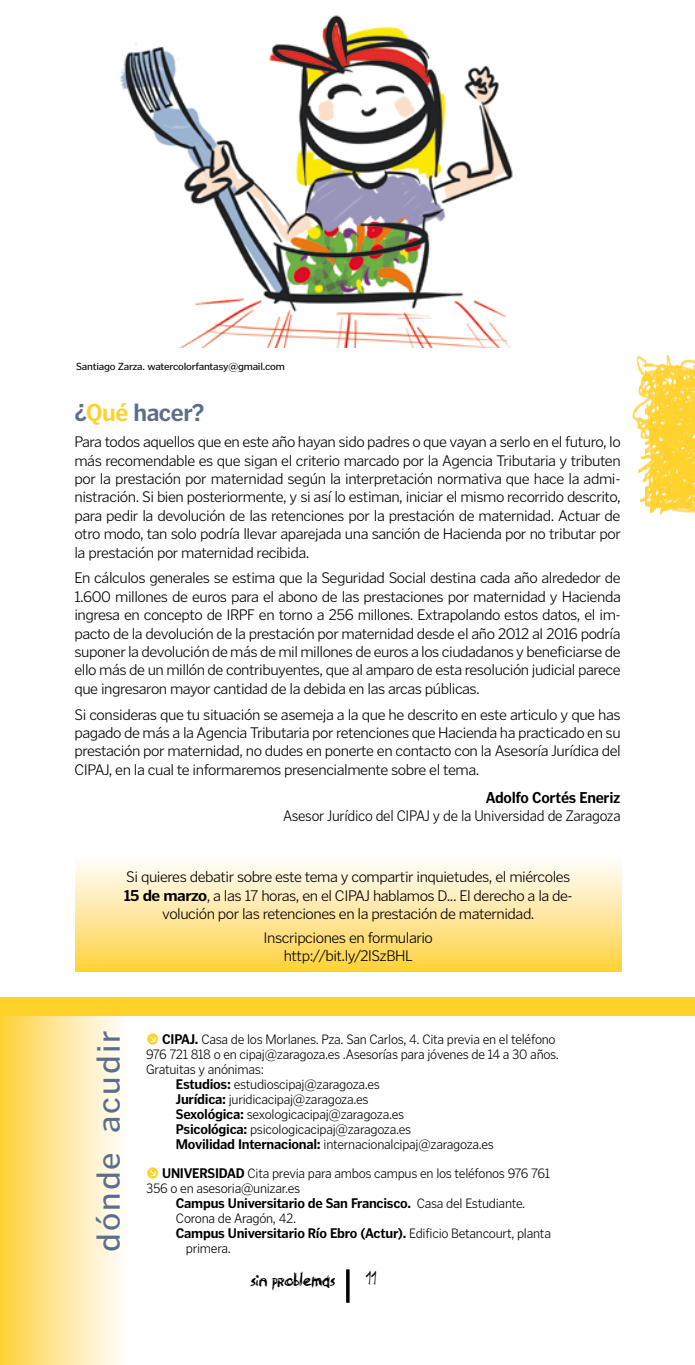
<style>
.page{position:relative;width:695px;height:1365px;background:#fff}
.page>*{position:absolute;margin:0;border:0;box-sizing:border-box;transform-origin:0 0}
.t1{font:33.25px "Poynter Gothic Text";letter-spacing:.065em;color:#5b6e8b}
.t2{font:700 24.5px "Poynter Gothic Text";letter-spacing:-.02em;color:#5b6e8b;scale:.95 1}
.t3{font:21px "Philip'Signature";color:#000}
.t4{font:300 15.75px/18.4px "Poynter Gothic Text";letter-spacing:-.03em;color:#000;text-align:justify}
.t5{font:300 15.75px/18.4px "Poynter Gothic Text";letter-spacing:-.03em;color:#000;text-align:right;scale:.93 1}
.t6{font:300 14px "Poynter Gothic Text";letter-spacing:-.02em;color:#000;scale:.95 1}
.t7{font:700 14px "Poynter Gothic Text";letter-spacing:-.02em;color:#000;scale:.95 1}
.t8{font:10.5px "Poynter Gothic Text Tab";letter-spacing:-.02em;color:#000}
.s1{color:#ffd129}
.s2{font-weight:700}
.s3{font-family:"Butto Bon Cir Neg";font-weight:400;color:#ffd129}
.s4{font-weight:300}
</style>
<div class="page">
<hr style="left:346px;top:1269px;width:3px;height:33px;background:#000">
<img style="left:632px;top:355px;width:62px;height:160px">
<img style="left:120px;top:15px;width:393px;height:332px">
<div style="left:0;top:996px;width:129px;height:368px;background:linear-gradient(to right,#ffd13b,#fff)"></div>
<div style="left:0;top:996px;width:694px;height:19px;background:#ffd129"></div>
<div style="left:75px;top:853px;width:546px;height:118px;background:linear-gradient(to bottom,#fff,#ffd241)"></div>
<p class="t8" style="left:76px;top:360px;width:210px">Santiago Zarza. watercolorfantasy@gmail.com</p>
<p class="t2" style="left:74px;top:399px;width:138px">¿<span class="s1">Qué</span> hacer?</p>
<p class="t4" style="left:74px;top:432px;width:547px">Para todos aquellos que en este año hayan sido padres o que vayan a serlo en el futuro, lo más recomendable es que sigan el criterio marcado por la Agencia Tributaria y tributen por la prestación por maternidad según la interpretación normativa que hace la admi&shy;nistración. Si bien posteriormente, y si así lo estiman, iniciar el mismo recorrido descrito, para pedir la devolución de las retenciones por la prestación de maternidad. Actuar de otro modo, tan solo podría llevar aparejada una sanción de Hacienda por no tributar por la prestación por maternidad recibida.</p>
<p class="t4" style="left:74px;top:569px;width:548px">En cálculos generales se estima que la Seguridad Social destina cada año alrededor de 1.600 millones de euros para el abono de las prestaciones por maternidad y Hacienda ingresa en concepto de IRPF en torno a 256 millones. Extrapolando estos datos, el im&shy;pacto de la devolución de la prestación por maternidad desde el año 2012 al 2016 podría suponer la devolución de más de mil millones de euros a los ciudadanos y beneficiarse de ello más de un millón de contribuyentes, que al amparo de esta resolución judicial parece que ingresaron mayor cantidad de la debida en las arcas públicas.</p>
<p class="t4" style="left:74px;top:705px;width:547px">Si consideras que tu situación se asemeja a la que he descrito en este articulo y que has pagado de más a la Agencia Tributaria por retenciones que Hacienda ha practicado en su prestación por maternidad, no dudes en ponerte en contacto con la Asesoría Jurídica del CIPAJ, en la cual te informaremos presencialmente sobre el tema.</p>
<p class="t5" style="left:283px;top:788px;width:364px"><span class="s2">Adolfo Cortés Eneriz<br></span>Asesor Jurídico del CIPAJ y de la Universidad de Zaragoza</p>
<p class="t4" style="left:124px;top:867px;width:450px;text-align:center">Si quieres debatir sobre este tema y compartir inquietudes, el miércoles<br><span class="s2">15 de marzo</span>, a las 17 horas, en el CIPAJ hablamos D... El derecho a la de&shy;volución por las retenciones en la prestación de maternidad.</p>
<p class="t4" style="left:263px;top:927px;width:171px;text-align:center">Inscripciones en formulario http://bit.ly/2lSzBHL</p>
<p class="t1" style="left:90px;top:1251px;width:223px;rotate:-90deg">dónde acudir</p>
<p class="t6" style="left:146px;top:1031px;width:432px"><span class="s3">U</span> <span class="s2">CIPAJ.</span> Casa de los Morlanes. Pza. San Carlos, 4. Cita previa en el teléfono</p>
<p class="t6" style="left:146px;top:1046px;width:436px">976 721 818 o en cipaj@zaragoza.es .Asesorías para jóvenes de 14 a 30 años.</p>
<p class="t6" style="left:146px;top:1061px;width:125px">Gratuitas y anónimas:</p>
<p class="t6" style="left:176px;top:1076px;width:216px"><span class="s2">Estudios:</span> estudioscipaj@zaragoza.es</p>
<p class="t6" style="left:176px;top:1091px;width:204px"><span class="s2">Jurídica:</span> juridicacipaj@zaragoza.es</p>
<p class="t6" style="left:176px;top:1106px;width:242px"><span class="s2">Sexológica:</span> sexologicacipaj@zaragoza.es</p>
<p class="t6" style="left:176px;top:1121px;width:249px"><span class="s2">Psicológica:</span> psicologicacipaj@zaragoza.es</p>
<p class="t6" style="left:176px;top:1135px;width:336px"><span class="s2">Movilidad Internacional:</span> internacionalcipaj@zaragoza.es</p>
<p class="t7" style="left:146px;top:1165px;width:26px"><span class="s3">U</span>universidad</p>
<p class="t6" style="left:247px;top:1165px;width:320px">Cita previa para ambos campus en los teléfonos 976 761</p>
<p class="t6" style="left:146px;top:1180px;width:164px">356 o en asesoria@unizar.es</p>
<p class="t7" style="left:176px;top:1195px;width:369px">Campus Universitario de San Francisco. <span class="s4">Casa del Estudiante.</span></p>
<p class="t6" style="left:176px;top:1210px;width:128px">Corona de Aragón, 42.</p>
<p class="t7" style="left:176px;top:1224px;width:396px">Campus Universitario Río Ebro (Actur). <span class="s4">Edificio Betancourt, planta</span></p>
<p class="t6" style="left:186px;top:1240px;width:49px">primera.</p>
<p class="t3" style="left:250px;top:1266px;width:86px">sin problemas</p>
<p class="t3" style="left:366px;top:1266px;width:12px">11</p>
</div>
